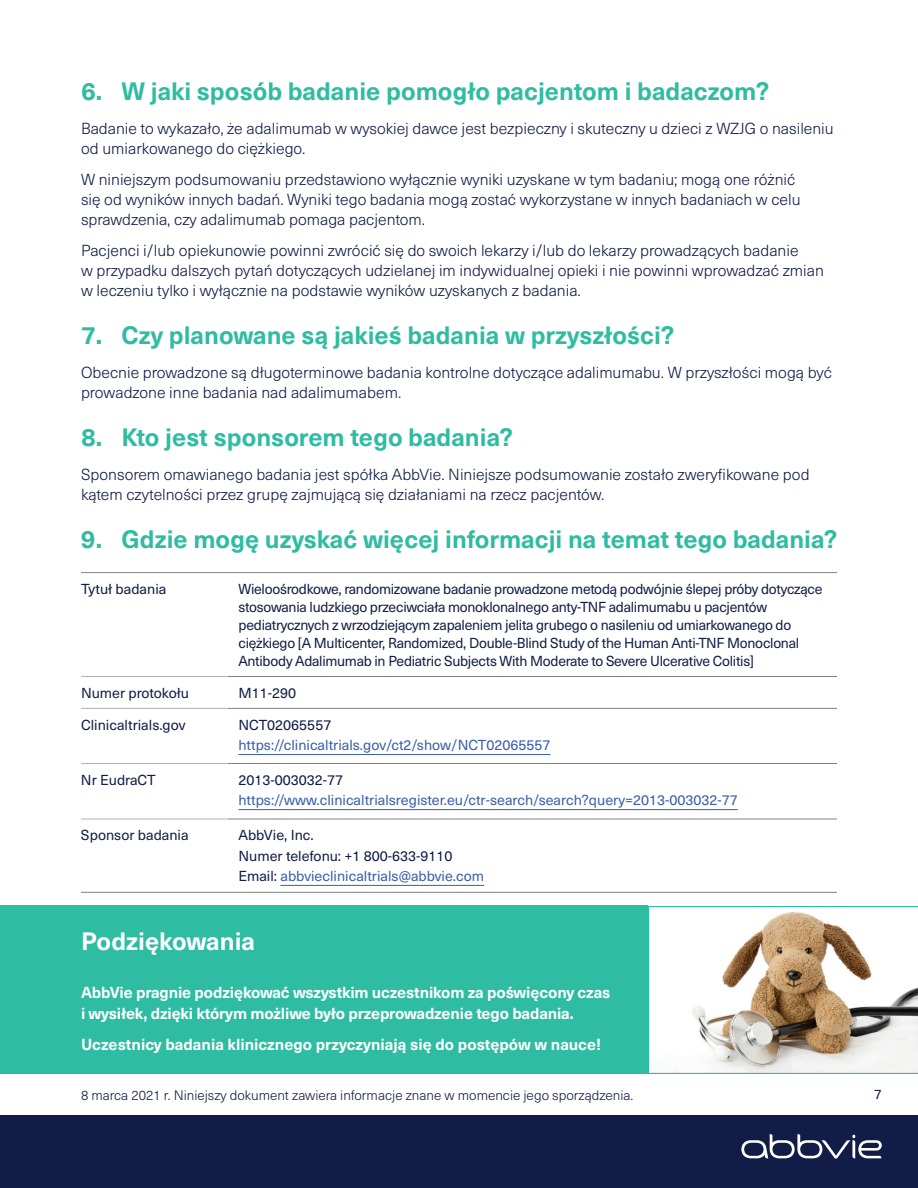
<style>
.page{position:relative;width:918px;height:1188px;background:#fff}
.page>*{position:absolute;margin:0;border:0;box-sizing:border-box;transform-origin:0 0}
.t1{font:700 24.75px "Neue Haas Unica Pro";color:#2ebca2}
.t2{font:700 24.75px "Neue Haas Unica Pro";color:#fff}
.t3{font:300 15.75px/20.2px "Neue Haas Unica Pro";color:#121d47}
.t4{font:700 15.75px/21px "Neue Haas Unica Pro";letter-spacing:-.01em;color:#fff}
.t5{font:14.25px/18px "Neue Haas Unica Pro";letter-spacing:-.02em;color:#121d47}
.t6{font:14.25px/20.2px "Neue Haas Unica Pro";color:#121d47}
.t7{font:14.25px "Neue Haas Unica Pro";color:#3a5eab}
.t8{font:300 13.5px "Neue Haas Unica Pro";color:#121d47}
.t9{font:13.5px "Neue Haas Unica Pro";color:#121d47}
.s1{color:#3a5eab}
</style>
<div class="page">
<svg style="left:648px;top:906px;width:270px;height:168px"></svg>
<div style="left:0;top:1115px;width:918px;height:73px;background:#121d47"></div>
<div style="left:0;top:906px;width:648px;height:168px;background:#2ebca2"></div>
<hr style="left:81px;top:572px;width:147px;height:1px;background:#808385">
<hr style="left:228px;top:572px;width:609px;height:1px;background:#808385">
<hr style="left:228px;top:676px;width:609px;height:1px;background:#808385">
<hr style="left:228px;top:708px;width:609px;height:1px;background:#808385">
<hr style="left:228px;top:763px;width:609px;height:1px;background:#808385">
<hr style="left:228px;top:819px;width:609px;height:1px;background:#808385">
<hr style="left:81px;top:892px;width:147px;height:1px;background:#808385">
<hr style="left:228px;top:892px;width:609px;height:1px;background:#808385">
<hr style="left:81px;top:676px;width:147px;height:1px;background:#b3b4b5">
<hr style="left:81px;top:708px;width:147px;height:1px;background:#b3b4b5">
<hr style="left:81px;top:763px;width:147px;height:1px;background:#b3b4b5">
<hr style="left:81px;top:819px;width:147px;height:1px;background:#b3b4b5">
<hr style="left:238px;top:754px;width:313px;height:1px;background:#3a5eab">
<hr style="left:238px;top:809px;width:500px;height:1px;background:#3a5eab">
<hr style="left:280px;top:885px;width:204px;height:1px;background:#3a5eab">
<svg style="left:741px;top:1134px;width:141px;height:25px"></svg>
<h1 class="t1" style="left:81px;top:76px;width:690px">6. W jaki sposób badanie pomogło pacjentom i badaczom?</h1>
<p class="t3" style="left:81px;top:118px;width:754px">Badanie to wykazało, że adalimumab w wysokiej dawce jest bezpieczny i skuteczny u dzieci z WZJG o nasileniu od umiarkowanego do ciężkiego.</p>
<p class="t3" style="left:81px;top:169px;width:721px">W niniejszym podsumowaniu przedstawiono wyłącznie wyniki uzyskane w tym badaniu; mogą one różnić się od wyników innych badań. Wyniki tego badania mogą zostać wykorzystane w innych badaniach w celu sprawdzenia, czy adalimumab pomaga pacjentom.</p>
<p class="t3" style="left:81px;top:241px;width:744px">Pacjenci i/lub opiekunowie powinni zwrócić się do swoich lekarzy i/lub do lekarzy prowadzących badanie<br>w przypadku dalszych pytań dotyczących udzielanej im indywidualnej opieki i nie powinni wprowadzać zmian w leczeniu tylko i wyłącznie na podstawie wyników uzyskanych z badania.</p>
<h1 class="t1" style="left:81px;top:320px;width:595px">7. Czy planowane są jakieś badania w przyszłości?</h1>
<p class="t3" style="left:81px;top:362px;width:752px">Obecnie prowadzone są długoterminowe badania kontrolne dotyczące adalimumabu. W przyszłości mogą być prowadzone inne badania nad adalimumabem.</p>
<h1 class="t1" style="left:81px;top:422px;width:434px">8. Kto jest sponsorem tego badania?</h1>
<p class="t3" style="left:81px;top:464px;width:730px">Sponsorem omawianego badania jest spółka AbbVie. Niniejsze podsumowanie zostało zweryfikowane pod kątem czytelności przez grupę zajmującą się działaniami na rzecz pacjentów.</p>
<h1 class="t1" style="left:81px;top:524px;width:758px">9. Gdzie mogę uzyskać więcej informacji na temat tego badania?</h1>
<p class="t6" style="left:81px;top:579px;width:87px">Tytuł badania</p>
<p class="t5" style="left:238px;top:580px;width:586px">Wieloośrodkowe, randomizowane badanie prowadzone metodą podwójnie ślepej próby dotyczące stosowania ludzkiego przeciwciała monoklonalnego anty-TNF adalimumabu u pacjentów pediatrycznych z wrzodziejącym zapaleniem jelita grubego o nasileniu od umiarkowanego do ciężkiego [A Multicenter, Randomized, Double-Blind Study of the Human Anti-TNF Monoclonal Antibody Adalimumab in Pediatric Subjects With Moderate to Severe Ulcerative Colitis]</p>
<p class="t6" style="left:81px;top:683px;width:110px">Numer protokołu</p>
<p class="t5" style="left:239px;top:684px;width:59px">M11-290</p>
<p class="t6" style="left:81px;top:715px;width:106px">Clinicaltrials.gov</p>
<p class="t6" style="left:238px;top:715px;width:94px">NCT02065557</p>
<p class="t7" style="left:238px;top:736px;width:314px">https://clinicaltrials.gov/ct2/show/NCT02065557</p>
<p class="t6" style="left:81px;top:770px;width:76px">Nr EudraCT</p>
<p class="t6" style="left:238px;top:770px;width:106px">2013-003032-77</p>
<p class="t7" style="left:238px;top:792px;width:501px">https://www.clinicaltrialsregister.eu/ctr-search/search?query=2013-003032-77</p>
<p class="t6" style="left:81px;top:825px;width:109px">Sponsor badania</p>
<p class="t6" style="left:238px;top:825px;width:247px">AbbVie, Inc.<br>Numer telefonu: +1 800-633-9110<br>Email: <span class="s1">abbvieclinicaltrials@abbvie.com</span></p>
<h1 class="t2" style="left:81px;top:926px;width:176px">Podziękowania</h1>
<p class="t4" style="left:81px;top:982px;width:531px">AbbVie pragnie podziękować wszystkim uczestnikom za poświęcony czas i wysiłek, dzięki którym możliwe było przeprowadzenie tego badania.</p>
<p class="t4" style="left:81px;top:1034px;width:522px">Uczestnicy badania klinicznego przyczyniają się do postępów w nauce!</p>
<p class="t8" style="left:81px;top:1087px;width:554px">8 marca 2021 r. Niniejszy dokument zawiera informacje znane w momencie jego sporządzenia.</p>
<p class="t9" style="left:874px;top:1086px;width:9px">7</p>
</div>
